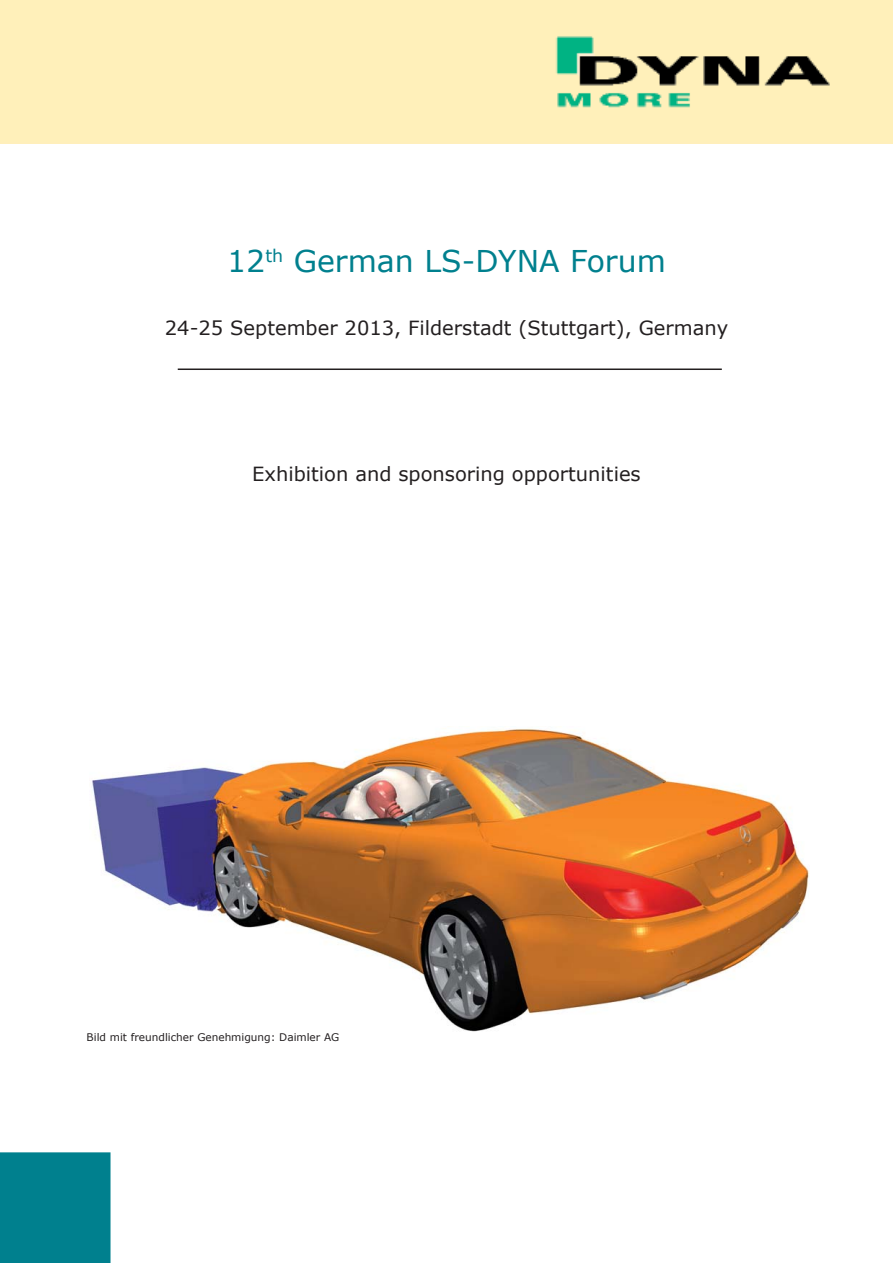
<style>
.page{position:relative;width:893px;height:1263px;background:#fff}
.page>*{position:absolute;margin:0;border:0;box-sizing:border-box;transform-origin:0 0}
.t1{font:30px "Verdana";color:#00808e}
.t2{font:19.5px "Verdana";color:#231f20}
.t3{font:10.5px "Verdana";color:#231f20}
</style>
<div class="page">
<div style="left:0;top:1152px;width:111px;height:111px;background:#00808e"></div>
<div style="left:0;top:0;width:893px;height:143px;background:#fff0ba"></div>
<hr style="left:178px;top:369px;width:544px;height:1px;background:#231f20">
<img style="left:92px;top:728px;width:718px;height:304px">
<h1 class="t1" style="left:227px;top:242px;width:440px">12<sup>th</sup> German LS-DYNA Forum</h1>
<p class="t2" style="left:165px;top:315px;width:565px">24-25 September 2013, Filderstadt (Stuttgart), Germany</p>
<p class="t2" style="left:252px;top:461px;width:390px">Exhibition and sponsoring opportunities</p>
<p class="t3" style="left:87px;top:1030px;width:254px">Bild mit freundlicher Genehmigung: Daimler AG</p>
</div>
